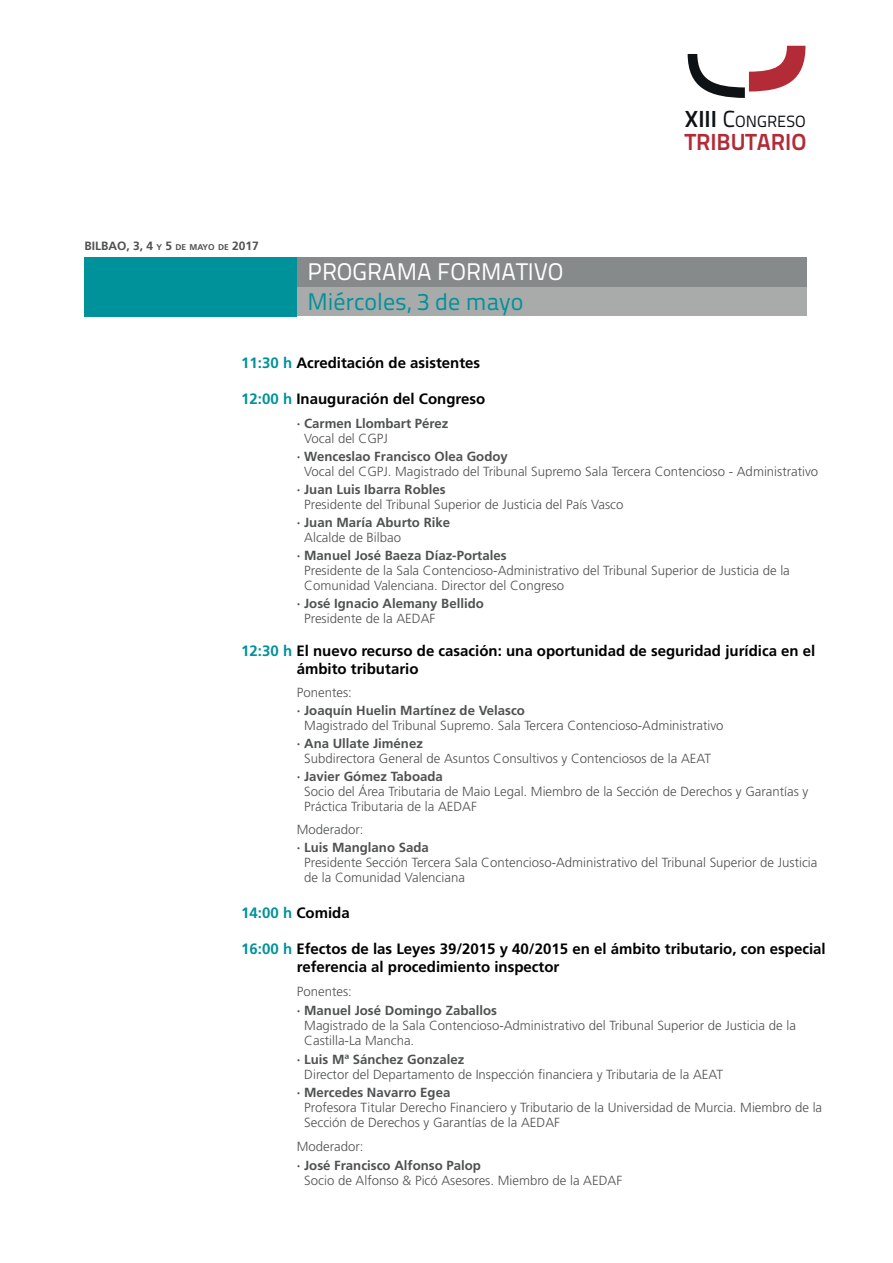
<style>
.page{position:relative;width:893px;height:1263px;background:#fff}
.page>*{position:absolute;margin:0;border:0;box-sizing:border-box;transform-origin:0 0}
.t1{font:24px "Titillium Text 22 L";color:#00929a}
.t2{font:24px "Titillium Text 22 L";color:#fff}
.t3{font:700 23.25px "Titillium Text 22 L";color:#b22b37}
.t4{font:16.2px "Titillium Text 22 L";letter-spacing:.005em;color:#0e1214}
.t5{font:700 15px/18px "Frutiger LT Std";color:#000001}
.t6{font:700 15px "Frutiger LT Std";color:#00929a}
.t7{font:300 13.2px/15px "Frutiger LT";color:#4f5252}
.t8{font:700 13.2px "Frutiger LT Std";color:#4f5252}
.t9{font:700 12px "Frutiger LT Std";color:#4f5252}
.s1{font-size:8.4px}
.s2{font-weight:700;font-size:23.25px}
.s3{font-size:23.25px}
.s4{color:#00929a}
.s5{color:#000001}
</style>
<div class="page">
<div style="left:297px;top:287px;width:509px;height:29px;background:#a8abaa"></div>
<div style="left:297px;top:257px;width:509px;height:30px;background:#878a8a"></div>
<div style="left:84px;top:257px;width:213px;height:59px;background:#00929a"></div>
<svg style="left:688px;top:46px;width:117px;height:52px"></svg>
<p class="t9" style="left:84px;top:238px;width:176px">BILBAO, 3, 4 <span class="s1">Y</span> 5 <span class="s1">DE MAYO DE</span> 2017</p>
<h1 class="t2" style="left:307px;top:254px;width:258px">PROGRAMA FORMATIVO</h1>
<h1 class="t1" style="left:307px;top:284px;width:217px">Miércoles, 3 de mayo</h1>
<p class="t4" style="left:685px;top:109px;width:122px"><span class="s2">XIII</span> <span class="s3">C</span>ONGRESO</p>
<h2 class="t3" style="left:685px;top:123px;width:123px">TRIBUTARIO</h2>
<p class="t5" style="left:241px;top:354px;width:240px"><span class="s4">11:30 h</span> Acreditación de asistentes</p>
<p class="t5" style="left:241px;top:390px;width:245px"><span class="s4">12:00 h</span> Inauguración del Congreso</p>
<p class="t8" style="left:297px;top:415px;width:153px">· Carmen Llombart Pérez</p>
<p class="t7" style="left:304px;top:431px;width:85px">Vocal del CGPJ</p>
<p class="t8" style="left:297px;top:448px;width:212px">· Wenceslao Francisco Olea Godoy</p>
<p class="t7" style="left:304px;top:464px;width:515px">Vocal del CGPJ. Magistrado del Tribunal Supremo Sala Tercera Contencioso - Administrativo</p>
<p class="t8" style="left:297px;top:481px;width:150px">· Juan Luis Ibarra Robles</p>
<p class="t7" style="left:304px;top:497px;width:321px">Presidente del Tribunal Superior de Justicia del País Vasco</p>
<p class="t8" style="left:297px;top:514px;width:155px">· Juan María Aburto Rike</p>
<p class="t7" style="left:304px;top:530px;width:98px">Alcalde de Bilbao</p>
<p class="t8" style="left:297px;top:547px;width:211px">· Manuel José Baeza Díaz-Portales</p>
<p class="t7" style="left:304px;top:563px;width:487px">Presidente de la Sala Contencioso-Administrativo del Tribunal Superior de Justicia de la<br>Comunidad Valenciana. Director del Congreso</p>
<p class="t8" style="left:297px;top:595px;width:189px">· José Ignacio Alemany Bellido</p>
<p class="t7" style="left:304px;top:611px;width:133px">Presidente de la AEDAF</p>
<p class="t5" style="left:297px;top:642px;width:520px;text-indent:-56px"><span class="s4">12:30 h</span> El nuevo recurso de casación: una oportunidad de seguridad jurídica en el ámbito tributario</p>
<p class="t7" style="left:297px;top:685px;width:57px">Ponentes:</p>
<p class="t8" style="left:297px;top:703px;width:230px">· Joaquín Huelin Martínez de Velasco</p>
<p class="t7" style="left:304px;top:718px;width:421px">Magistrado del Tribunal Supremo. Sala Tercera Contencioso-Administrativo</p>
<p class="t8" style="left:297px;top:736px;width:128px">· Ana Ullate Jiménez</p>
<p class="t7" style="left:304px;top:751px;width:408px">Subdirectora General de Asuntos Consultivos y Contenciosos de la AEAT</p>
<p class="t8" style="left:297px;top:769px;width:147px">· Javier Gómez Taboada</p>
<p class="t7" style="left:304px;top:784px;width:506px">Socio del Área Tributaria de Maio Legal. Miembro de la Sección de Derechos y Garantías y<br>Práctica Tributaria de la AEDAF</p>
<p class="t7" style="left:297px;top:822px;width:68px">Moderador:</p>
<p class="t8" style="left:297px;top:840px;width:134px">· Luis Manglano Sada</p>
<p class="t7" style="left:304px;top:855px;width:515px">Presidente Sección Tercera Sala Contencioso-Administrativo del Tribunal Superior de Justicia de la Comunidad Valenciana</p>
<p class="t6" style="left:241px;top:904px;width:110px">14:00 h <span class="s5">Comida</span></p>
<p class="t5" style="left:297px;top:940px;width:530px;text-indent:-56px"><span class="s4">16:00 h</span> Efectos de las Leyes 39/2015 y 40/2015 en el ámbito tributario, con especial referencia al procedimiento inspector</p>
<p class="t7" style="left:297px;top:984px;width:57px">Ponentes:</p>
<p class="t8" style="left:297px;top:1002px;width:202px">· Manuel José Domingo Zaballos</p>
<p class="t7" style="left:304px;top:1018px;width:493px">Magistrado de la Sala Contencioso-Administrativo del Tribunal Superior de Justicia de la<br>Castilla-La Mancha.</p>
<p class="t8" style="left:297px;top:1051px;width:169px">· Luis Mª Sánchez Gonzalez</p>
<p class="t7" style="left:304px;top:1066px;width:420px">Director del Departamento de Inspección financiera y Tributaria de la AEAT</p>
<p class="t8" style="left:297px;top:1085px;width:155px">· Mercedes Navarro Egea</p>
<p class="t7" style="left:304px;top:1100px;width:519px">Profesora Titular Derecho Financiero y Tributario de la Universidad de Murcia. Miembro de la<br>Sección de Derechos y Garantías de la AEDAF</p>
<p class="t7" style="left:297px;top:1139px;width:68px">Moderador:</p>
<p class="t8" style="left:297px;top:1157px;width:186px">· José Francisco Alfonso Palop</p>
<p class="t7" style="left:304px;top:1172px;width:319px">Socio de Alfonso &amp; Picó Asesores. Miembro de la AEDAF</p>
</div>
